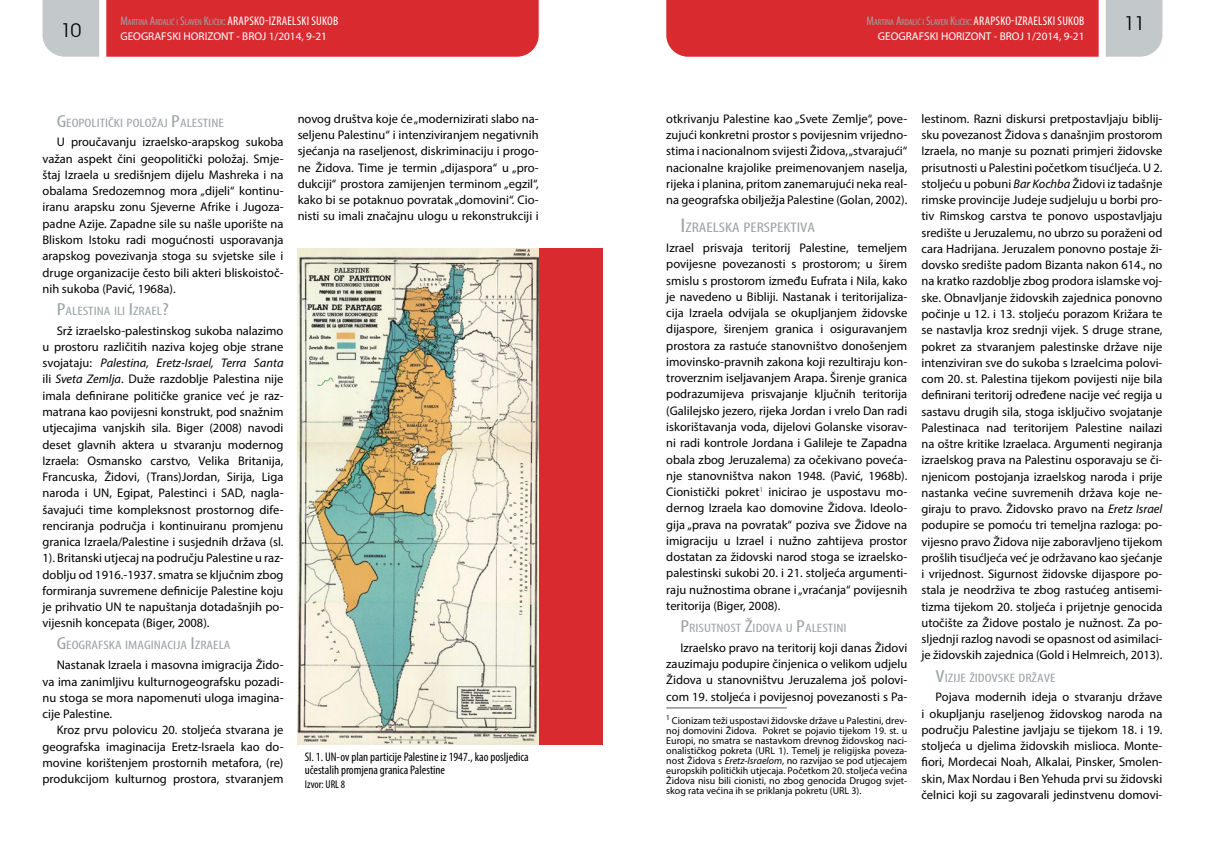
<style>
.page{position:relative;width:1205px;height:851px;background:#fff}
.page>*{position:absolute;margin:0;border:0;box-sizing:border-box;transform-origin:0 0}
.t1{font:18.75px "Avant Garde";color:#000}
.t2{font:condensed 14px "Myriad Pro";color:#9da3a6;scale:1.25 1}
.t3{font:12.5px/16.2px "Myriad Pro";color:#000;text-align:justify}
.t4{font:condensed 12.5px/12.5px "Myriad Pro";color:#000}
.t5{font:condensed 12.25px "Myriad Pro";color:#9da3a6;scale:1.25 1}
.t6{font:11.25px "Myriad Pro";color:#fff}
.t7{font:condensed 11.25px "Myriad Pro";color:#000}
.t8{font:10px/10px "Myriad Pro";color:#000;text-align:justify}
.t9{font:condensed 8.75px "Myriad Pro";color:#9da3a6}
.s1{font-size:12.5px}
.s2{font-size:12.5px;color:#fff}
.s3{font-size:17.5px}
.s4{font-style:italic}
.s5{font-size:20px}
</style>
<div class="page">
<div style="left:1106px;top:0;width:56px;height:57px;background:#c3c8ca"></div>
<div style="left:106px;top:0;width:433px;height:57px;background:#d92b2f"></div>
<div style="left:43px;top:0;width:56px;height:57px;background:#c3c8ca"></div>
<div style="left:666px;top:0;width:432px;height:57px;background:#d92b2f"></div>
<div style="left:539px;top:248px;width:63px;height:496px;background:#d92b2f"></div>
<hr style="left:666px;top:707px;width:121px;height:1px;background:#58595b">
<img style="left:298px;top:248px;width:241px;height:496px">
<h1 class="t1" style="left:60px;top:18px;width:22px">10</h1>
<h1 class="t1" style="left:1123px;top:12px;width:22px">11</h1>
<p class="t9" style="left:120px;top:17px;width:219px"><span class="s1">M</span>ARTINA <span class="s1">A</span>RDALIĆ I <span class="s1">S</span>LAVEN <span class="s1">K</span>LIČEK<span class="s1">:</span><span class="s2">ARAPSKO-IZRAELSKI SUKOB</span></p>
<p class="t6" style="left:120px;top:30px;width:208px">GEOGRAFSKI HORIZONT - BROJ 1/2014, 9-21</p>
<p class="t9" style="left:866px;top:17px;width:219px"><span class="s1">M</span>ARTINA <span class="s1">A</span>RDALIĆ I <span class="s1">S</span>LAVEN <span class="s1">K</span>LIČEK<span class="s1">:</span><span class="s2">ARAPSKO-IZRAELSKI SUKOB</span></p>
<p class="t6" style="left:878px;top:30px;width:208px">GEOGRAFSKI HORIZONT - BROJ 1/2014, 9-21</p>
<p class="t5" style="left:57px;top:115px;width:135px"><span class="s3">G</span>EOPOLITIČKI POLOŽAJ <span class="s3">P</span>ALESTINE</p>
<p class="t3" style="left:43px;top:134px;width:242px;text-indent:14px">U proučavanju izraelsko-arapskog sukoba važan aspekt čini geopolitički položaj. Smje&shy;štaj Izraela u središnjem dijelu Mashreka i na obalama Sredozemnog mora „dijeli“ kontinu&shy;iranu arapsku zonu Sjeverne Afrike i Jugoza&shy;padne Azije. Zapadne sile su našle uporište na Bliskom Istoku radi mogućnosti usporavanja arapskog povezivanja stoga su svjetske sile i druge organizacije često bili akteri bliskoistoč&shy;nih sukoba (Pavić, 1968a).</p>
<p class="t5" style="left:57px;top:303px;width:91px"><span class="s3">P</span>ALESTINA ILI <span class="s3">I</span>ZRAEL<span class="s3">?</span></p>
<p class="t3" style="left:43px;top:322px;width:242px;text-indent:14px">Srž izraelsko-palestinskog sukoba nalazimo u prostoru različitih naziva kojeg obje strane svojataju: <span class="s4">Palestina, Eretz-Israel, Terra Santa </span>ili <span class="s4">Sveta Zemlja</span>. Duže razdoblje Palestina nije imala definirane političke granice već je raz&shy;matrana kao povijesni konstrukt, pod snažnim utjecajima vanjskih sila. Biger (2008) navodi deset glavnih aktera u stvaranju modernog Izraela: Osmansko carstvo, Velika Britanija, Francuska, Židovi, (Trans)Jordan, Sirija, Liga naroda i UN, Egipat, Palestinci i SAD, nagla&shy;šavajući time kompleksnost prostornog dife&shy;renciranja područja i kontinuiranu promjenu granica Izraela/Palestine i susjednih država (sl.<br>1). Britanski utjecaj na području Palestine u raz&shy;doblju od 1916.-1937. smatra se ključnim zbog formiranja suvremene definicije Palestine koju je prihvatio UN te napuštanja dotadašnjih po&shy;vijesnih koncepata (Biger, 2008).</p>
<p class="t5" style="left:57px;top:638px;width:141px"><span class="s3">G</span>EOGRAFSKA IMAGINACIJA <span class="s3">I</span>ZRAELA</p>
<p class="t3" style="left:43px;top:656px;width:242px;text-indent:14px">Nastanak Izraela i masovna imigracija Žido&shy;va ima zanimljivu kulturnogeografsku pozadi&shy;nu stoga se mora napomenuti uloga imagina&shy;cije Palestine.</p>
<p class="t3" style="left:43px;top:721px;width:242px;text-indent:14px">Kroz prvu polovicu 20. stoljeća stvarana je geografska imaginacija Eretz-Israela kao do&shy;movine korištenjem prostornih metafora, (re) produkcijom kulturnog prostora, stvaranjem</p>
<p class="t3" style="left:298px;top:110px;width:242px">novog društva koje će „modernizirati slabo na&shy;seljenu Palestinu“ i intenziviranjem negativnih sjećanja na raseljenost, diskriminaciju i progo&shy;ne Židova. Time je termin „dijaspora“ u „pro&shy;dukciji“ prostora zamijenjen terminom „egzil“, kako bi se potaknuo povratak „domovini“. Cio&shy;nisti su imali značajnu ulogu u rekonstrukciji i</p>
<p class="t4" style="left:305px;top:750px;width:226px">Sl. 1. UN-ov plan particije Palestine iz 1947., kao posljedica učestalih promjena granica Palestine</p>
<p class="t7" style="left:305px;top:777px;width:42px">Izvor: URL 8</p>
<p class="t3" style="left:666px;top:110px;width:242px">otkrivanju Palestine kao „Svete Zemlje“, pove&shy;zujući konkretni prostor s povijesnim vrijedno&shy;stima i nacionalnom svijesti Židova, „stvarajući“ nacionalne krajolike preimenovanjem naselja, rijeka i planina, pritom zanemarujući neka real&shy;na geografska obilježja Palestine (Golan, 2002).</p>
<p class="t2" style="left:680px;top:219px;width:109px"><span class="s5">I</span>ZRAELSKA PERSPEKTIVA</p>
<p class="t3" style="left:666px;top:239px;width:242px">Izrael prisvaja teritorij Palestine, temeljem povijesne povezanosti s prostorom; u širem smislu s prostorom između Eufrata i Nila, kako je navedeno u Bibliji. Nastanak i teritorijaliza&shy;cija Izraela odvijala se okupljanjem židovske dijaspore, širenjem granica i osiguravanjem prostora za rastuće stanovništvo donošenjem imovinsko-pravnih zakona koji rezultiraju kon&shy;troverznim iseljavanjem Arapa. Širenje granica podrazumijeva prisvajanje ključnih teritorija (Galilejsko jezero, rijeka Jordan i vrelo Dan radi iskorištavanja voda, dijelovi Golanske visorav&shy;ni radi kontrole Jordana i Galileje te Zapadna obala zbog Jeruzalema) za očekivano poveća&shy;nje stanovništva nakon 1948. (Pavić, 1968b).<br>Cionistički pokret<sup>1</sup> inicirao je uspostavu mo&shy;dernog Izraela kao domovine Židova. Ideolo&shy;gija „prava na povratak“ poziva sve Židove na imigraciju u Izrael i nužno zahtijeva prostor dostatan za židovski narod stoga se izraelsko&shy;palestinski sukobi 20. i 21. stoljeća argumenti&shy;raju nužnostima obrane i „vraćanja“ povijesnih teritorija (Biger, 2008).</p>
<p class="t5" style="left:680px;top:620px;width:134px"><span class="s3">P</span>RISUTNOST <span class="s3">Ž</span>IDOVA U <span class="s3">P</span>ALESTINI</p>
<p class="t3" style="left:666px;top:639px;width:242px;text-indent:14px">Izraelsko pravo na teritorij koji danas Židovi zauzimaju podupire činjenica o velikom udjelu Židova u stanovništvu Jeruzalema još polovi&shy;com 19. stoljeća i povijesnoj povezanosti s Pa-</p>
<p class="t8" style="left:666px;top:715px;width:242px"><sup>1</sup> Cionizam teži uspostavi židovske države u Palestini, drev&shy;noj domovini Židova. Pokret se pojavio tijekom 19. st. u Europi, no smatra se nastavkom drevnog židovskog naci&shy;onalističkog pokreta (URL 1). Temelj je religijska poveza&shy;nost Židova s <span class="s4">Eretz-Israelom</span>, no razvijao se pod utjecajem europskih političkih utjecaja. Početkom 20. stoljeća većina Židova nisu bili cionisti, no zbog genocida Drugog svjet&shy;skog rata većina ih se priklanja pokretu (URL 3).</p>
<p class="t3" style="left:921px;top:110px;width:242px">lestinom. Razni diskursi pretpostavljaju biblij&shy;sku povezanost Židova s današnjim prostorom Izraela, no manje su poznati primjeri židovske prisutnosti u Palestini početkom tisućljeća. U 2. stoljeću u pobuni <span class="s4">Bar Kochba</span> Židovi iz tadašnje rimske provincije Judeje sudjeluju u borbi pro&shy;tiv Rimskog carstva te ponovo uspostavljaju središte u Jeruzalemu, no ubrzo su poraženi od cara Hadrijana. Jeruzalem ponovno postaje ži&shy;dovsko središte padom Bizanta nakon 614., no na kratko razdoblje zbog prodora islamske voj&shy;ske. Obnavljanje židovskih zajednica ponovno počinje u 12. i 13. stoljeću porazom Križara te se nastavlja kroz srednji vijek. S druge strane, pokret za stvaranjem palestinske države nije intenziviran sve do sukoba s Izraelcima polovi&shy;com 20. st. Palestina tijekom povijesti nije bila definirani teritorij određene nacije već regija u sastavu drugih sila, stoga isključivo svojatanje Palestinaca nad teritorijem Palestine nailazi na oštre kritike Izraelaca. Argumenti negiranja izraelskog prava na Palestinu osporavaju se či&shy;njenicom postojanja izraelskog naroda i prije nastanka većine suvremenih država koje ne&shy;giraju to pravo. Židovsko pravo na <span class="s4">Eretz Israel </span>podupire se pomoću tri temeljna razloga: po&shy;vijesno pravo Židova nije zaboravljeno tijekom prošlih tisućljeća već je održavano kao sjećanje i vrijednost. Sigurnost židovske dijaspore po&shy;stala je neodrživa te zbog rastućeg antisemi&shy;tizma tijekom 20. stoljeća i prijetnje genocida utočište za Židove postalo je nužnost. Za po&shy;sljednji razlog navodi se opasnost od asimilaci&shy;je židovskih zajednica (Gold i Helmreich, 2013).</p>
<p class="t5" style="left:935px;top:670px;width:97px"><span class="s3">V</span>IZIJE ŽIDOVSKE DRŽAVE</p>
<p class="t3" style="left:921px;top:688px;width:242px;text-indent:14px">Pojava modernih ideja o stvaranju države i okupljanju raseljenog židovskog naroda na području Palestine javljaju se tijekom 18. i 19. stoljeća u djelima židovskih mislioca. Monte&shy;fiori, Mordecai Noah, Alkalai, Pinsker, Smolen&shy;skin, Max Nordau i Ben Yehuda prvi su židovski čelnici koji su zagovarali jedinstvenu domovi-</p>
</div>
